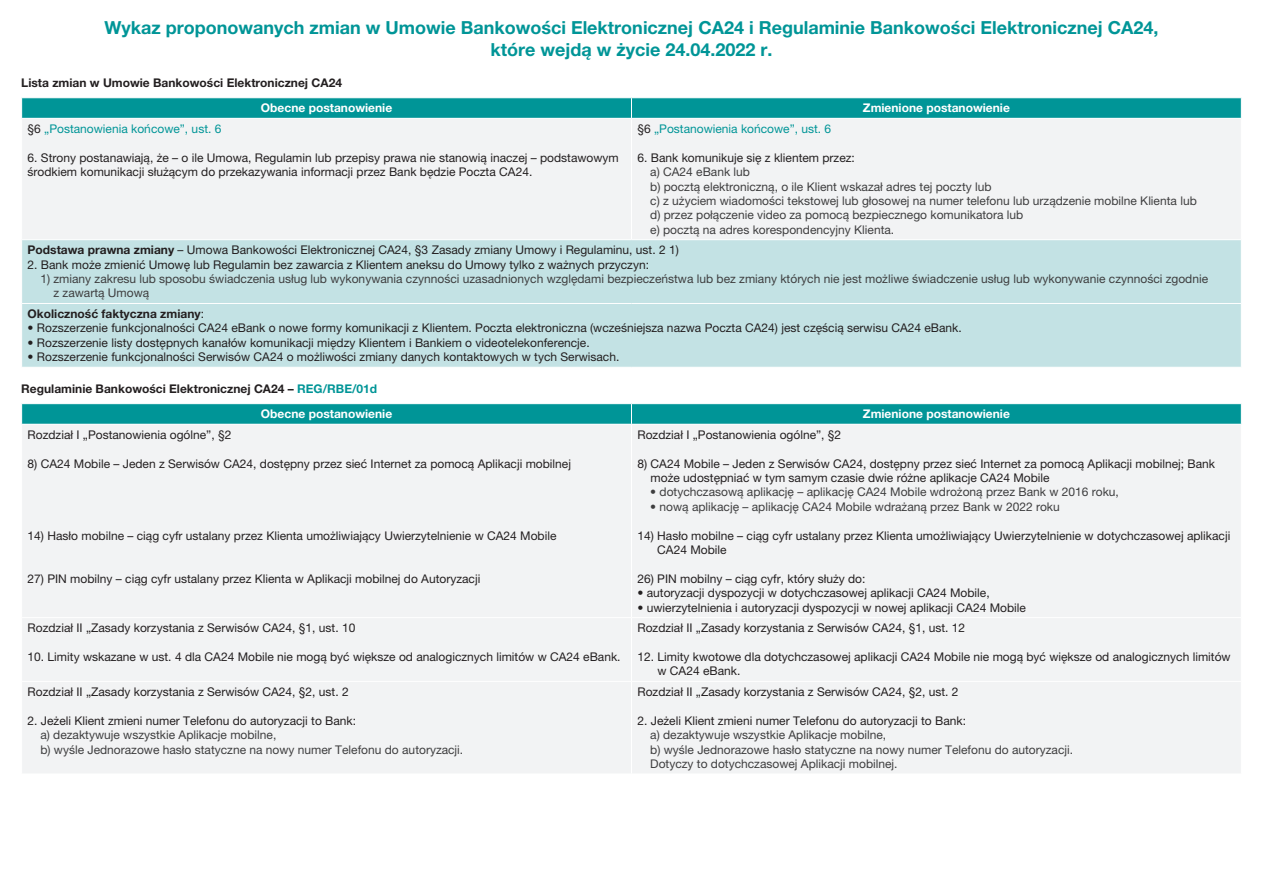
<style>
.page{position:relative;width:1263px;height:893px;background:#fff}
.page>*{position:absolute;margin:0;border:0;box-sizing:border-box;transform-origin:0 0}
.t1{font:700 18px/21.6px "Helvetica Neue LT Pro";color:#009597;text-align:center}
.t2{font:12px/14.4px "Helvetica Neue LT Pro";color:#231f20}
.wciecie_3pkt{font:12px/14.4px "Helvetica Neue LT Pro";color:#3e3e3f}
.t3{font:700 12px "Helvetica Neue LT Pro";color:#231f20}
.t4{font:700 12px "Helvetica Neue LT Pro";color:#fff}
.t5{font:12px "Helvetica Neue LT Pro";color:#009597}
.s1{color:#231f20}
.s2{font-weight:700}
.s3{font-weight:400}
.s4{color:#009597}
</style>
<div class="page">
<div style="left:22px;top:119px;width:1219px;height:120px;background:#f2f3f4"></div>
<div style="left:22px;top:240px;width:1219px;height:127px;background:#c3e2e4"></div>
<hr style="left:631px;top:119px;width:1px;height:120px;background:#fff">
<hr style="left:21px;top:303px;width:610px;height:1px;background:#fff">
<hr style="left:631px;top:303px;width:611px;height:1px;background:#fff">
<svg style="left:21px;top:98px;width:1221px;height:20px;background:#069799"></svg>
<div style="left:22px;top:425px;width:1219px;height:348px;background:#f2f3f4"></div>
<hr style="left:631px;top:425px;width:1px;height:192px;background:#fff">
<hr style="left:21px;top:617px;width:610px;height:1px;background:#fff">
<hr style="left:631px;top:617px;width:611px;height:1px;background:#fff">
<hr style="left:631px;top:618px;width:1px;height:63px;background:#fff">
<hr style="left:21px;top:681px;width:610px;height:1px;background:#fff">
<hr style="left:631px;top:681px;width:611px;height:1px;background:#fff">
<hr style="left:631px;top:682px;width:1px;height:92px;background:#fff">
<svg style="left:21px;top:404px;width:1221px;height:20px;background:#069799"></svg>
<p class="t1" style="left:104px;top:16px;width:1056px">Wykaz proponowanych zmian w Umowie Bankowości Elektronicznej CA24 i Regulaminie Bankowości Elektronicznej CA24, które wejdą w życie 24.04.2022 r.</p>
<p class="t3" style="left:21px;top:75px;width:322px">Lista zmian w Umowie Bankowości Elektronicznej CA24</p>
<p class="t4" style="left:261px;top:101px;width:133px">Obecne postanowienie</p>
<p class="t4" style="left:863px;top:101px;width:149px">Zmienione postanowienie</p>
<p class="t5" style="left:28px;top:121px;width:195px"><span class="s1">§6</span> „Postanowienia końcowe”, ust. 6</p>
<p class="t2" style="left:28px;top:150px;width:593px">6. Strony postanawiają, że – o ile Umowa, Regulamin lub przepisy prawa nie stanowią inaczej – podstawowym środkiem komunikacji służącym do przekazywania informacji przez Bank będzie Poczta CA24.</p>
<p class="t5" style="left:637px;top:121px;width:195px"><span class="s1">§6</span> „Postanowienia końcowe”, ust. 6</p>
<p class="t2" style="left:637px;top:150px;width:219px">6. Bank komunikuje się z klientem przez:</p>
<p class="wciecie_3pkt" style="left:650px;top:164px;width:101px">a) CA24 eBank lub</p>
<p class="wciecie_3pkt" style="left:650px;top:179px;width:343px">b) pocztą elektroniczną, o ile Klient wskazał adres tej poczty lub</p>
<p class="wciecie_3pkt" style="left:650px;top:193px;width:548px">c) z użyciem wiadomości tekstowej lub głosowej na numer telefonu lub urządzenie mobilne Klienta lub</p>
<p class="wciecie_3pkt" style="left:650px;top:208px;width:375px">d) przez połączenie video za pomocą bezpiecznego komunikatora lub</p>
<p class="wciecie_3pkt" style="left:650px;top:222px;width:246px">e) pocztą na adres korespondencyjny Klienta.</p>
<p class="t2" style="left:28px;top:243px;width:653px"><span class="s2">Podstawa prawna zmiany</span> – Umowa Bankowości Elektronicznej CA24, §3 Zasady zmiany Umowy i Regulaminu, ust. 2 1)</p>
<p class="t2" style="left:28px;top:257px;width:623px">2. Bank może zmienić Umowę lub Regulamin bez zawarcia z Klientem aneksu do Umowy tylko z ważnych przyczyn:</p>
<p class="wciecie_3pkt" style="left:54px;top:271px;width:1156px;text-indent:-13px">1) zmiany zakresu lub sposobu świadczenia usług lub wykonywania czynności uzasadnionych względami bezpieczeństwa lub bez zmiany których nie jest możliwe świadczenie usług lub wykonywanie czynności zgodnie z zawartą Umową</p>
<p class="t3" style="left:28px;top:306px;width:178px">Okoliczność faktyczna zmiany<span class="s3">:</span></p>
<p class="t2" style="left:28px;top:321px;width:936px">• Rozszerzenie funkcjonalności CA24 eBank o nowe formy komunikacji z Klientem. Poczta elektroniczna (wcześniejsza nazwa Poczta CA24) jest częścią serwisu CA24 eBank.</p>
<p class="t2" style="left:28px;top:335px;width:564px">• Rozszerzenie listy dostępnych kanałów komunikacji między Klientem i Bankiem o videotelekonferencje.</p>
<p class="t2" style="left:28px;top:350px;width:593px">• Rozszerzenie funkcjonalności Serwisów CA24 o możliwości zmiany danych kontaktowych w tych Serwisach.</p>
<p class="t3" style="left:21px;top:381px;width:357px">Regulaminie Bankowości Elektronicznej CA24 – <span class="s4">REG/RBE/01d</span></p>
<p class="t4" style="left:261px;top:406px;width:133px">Obecne postanowienie</p>
<p class="t4" style="left:863px;top:406px;width:149px">Zmienione postanowienie</p>
<p class="t2" style="left:28px;top:427px;width:205px">Rozdział I „Postanowienia ogólne”, §2</p>
<p class="t2" style="left:28px;top:456px;width:545px">8) CA24 Mobile – Jeden z Serwisów CA24, dostępny przez sieć Internet za pomocą Aplikacji mobilnej</p>
<p class="t2" style="left:637px;top:427px;width:205px">Rozdział I „Postanowienia ogólne”, §2</p>
<p class="t2" style="left:651px;top:456px;width:566px;text-indent:-13px">8) CA24 Mobile – Jeden z Serwisów CA24, dostępny przez sieć Internet za pomocą Aplikacji mobilnej; Bank może udostępniać w tym samym czasie dwie różne aplikacje CA24 Mobile</p>
<p class="wciecie_3pkt" style="left:650px;top:485px;width:470px">• dotychczasową aplikację – aplikację CA24 Mobile wdrożoną przez Bank w 2016 roku,</p>
<p class="wciecie_3pkt" style="left:650px;top:499px;width:411px">• nową aplikację – aplikację CA24 Mobile wdrażaną przez Bank w 2022 roku</p>
<p class="t2" style="left:657px;top:528px;width:575px;text-indent:-20px">14) Hasło mobilne – ciąg cyfr ustalany przez Klienta umożliwiający Uwierzytelnienie w dotychczasowej aplikacji<br>CA24 Mobile</p>
<p class="t2" style="left:637px;top:571px;width:230px">26) PIN mobilny – ciąg cyfr, który służy do:</p>
<p class="t2" style="left:637px;top:586px;width:354px">• autoryzacji dyspozycji w dotychczasowej aplikacji CA24 Mobile,</p>
<p class="t2" style="left:637px;top:600px;width:390px">• uwierzytelnienia i autoryzacji dyspozycji w nowej aplikacji CA24 Mobile</p>
<p class="t2" style="left:28px;top:528px;width:530px">14) Hasło mobilne – ciąg cyfr ustalany przez Klienta umożliwiający Uwierzytelnienie w CA24 Mobile</p>
<p class="t2" style="left:28px;top:571px;width:454px">27) PIN mobilny – ciąg cyfr ustalany przez Klienta w Aplikacji mobilnej do Autoryzacji</p>
<p class="t2" style="left:28px;top:621px;width:329px">Rozdział II „Zasady korzystania z Serwisów CA24, §1, ust. 10</p>
<p class="t2" style="left:28px;top:649px;width:594px">10. Limity wskazane w ust. 4 dla CA24 Mobile nie mogą być większe od analogicznych limitów w CA24 eBank.</p>
<p class="t2" style="left:28px;top:684px;width:323px">Rozdział II „Zasady korzystania z Serwisów CA24, §2, ust. 2</p>
<p class="t2" style="left:28px;top:713px;width:330px">2. Jeżeli Klient zmieni numer Telefonu do autoryzacji to Bank:</p>
<p class="wciecie_3pkt" style="left:40px;top:727px;width:237px">a) dezaktywuje wszystkie Aplikacje mobilne,</p>
<p class="wciecie_3pkt" style="left:40px;top:742px;width:424px">b) wyśle Jednorazowe hasło statyczne na nowy numer Telefonu do autoryzacji.</p>
<p class="t2" style="left:637px;top:621px;width:329px">Rozdział II „Zasady korzystania z Serwisów CA24, §1, ust. 12</p>
<p class="t2" style="left:657px;top:649px;width:575px;text-indent:-20px">12. Limity kwotowe dla dotychczasowej aplikacji CA24 Mobile nie mogą być większe od analogicznych limitów w CA24 eBank.</p>
<p class="t2" style="left:637px;top:684px;width:323px">Rozdział II „Zasady korzystania z Serwisów CA24, §2, ust. 2</p>
<p class="t2" style="left:637px;top:713px;width:330px">2. Jeżeli Klient zmieni numer Telefonu do autoryzacji to Bank:</p>
<p class="wciecie_3pkt" style="left:650px;top:727px;width:237px">a) dezaktywuje wszystkie Aplikacje mobilne,</p>
<p class="wciecie_3pkt" style="left:650px;top:742px;width:424px">b) wyśle Jednorazowe hasło statyczne na nowy numer Telefonu do autoryzacji.</p>
<p class="wciecie_3pkt" style="left:650px;top:756px;width:249px">Dotyczy to dotychczasowej Aplikacji mobilnej.</p>
</div>
